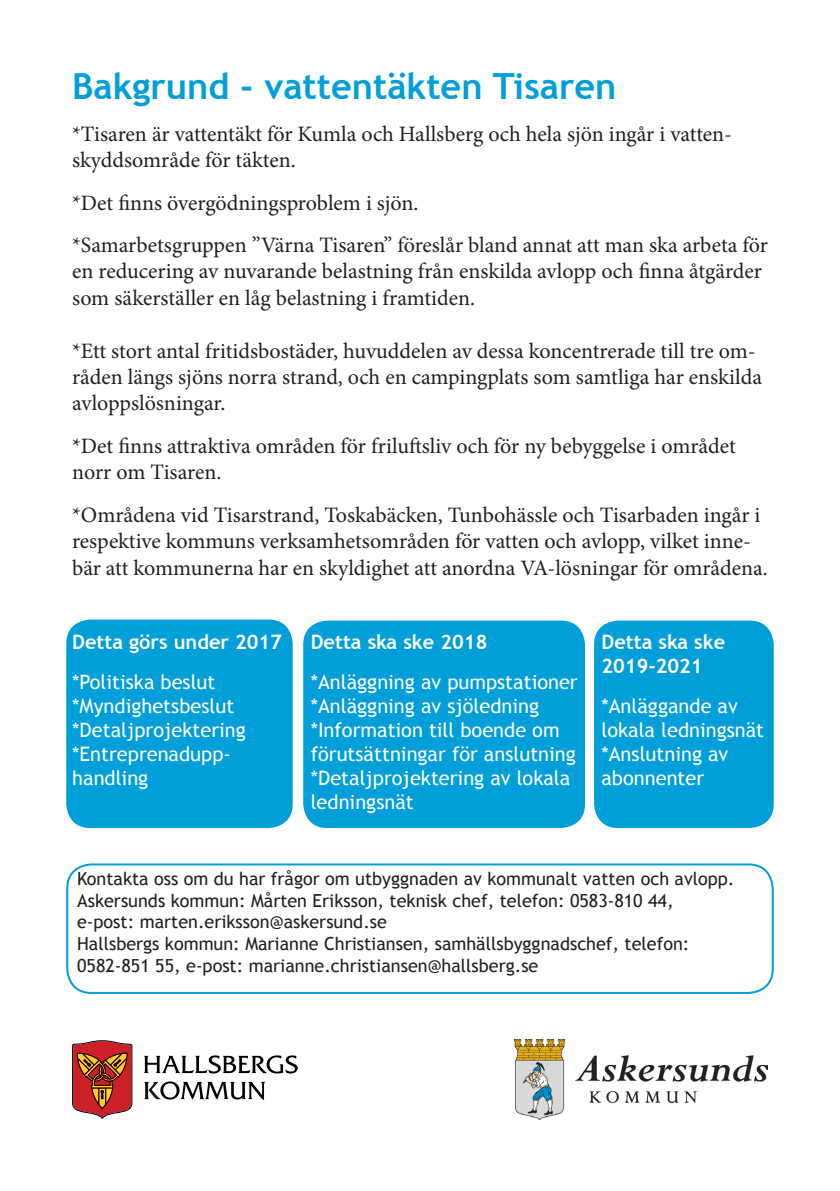
<style>
.page{position:relative;width:840px;height:1191px;background:#fff}
.page>*{position:absolute;margin:0;border:0;box-sizing:border-box;transform-origin:0 0}
.t1{font:700 36px "Trebuchet MS";color:#009fda}
.t2{font:22px/26.4px "Minion Pro";color:#231f20}
.t3{font:20px/24px "Trebuchet MS";color:#fff}
.t4{font:700 20px/24px "Trebuchet MS";color:#fff}
.t5{font:18px/21.6px "Trebuchet MS";color:#231f20}
</style>
<div class="page">
<svg style="left:72px;top:1040px;width:60px;height:79px;background:#b34937"></svg>
<svg style="left:144px;top:1055px;width:153px;height:18px"></svg>
<svg style="left:144px;top:1081px;width:121px;height:19px"></svg>
<img style="left:514px;top:1039px;width:253px;height:80px">
<div style="left:593px;top:620px;width:180px;height:208px;background:#009fda;border-radius:24px"></div>
<div style="left:66px;top:619px;width:226px;height:209px;background:#009fda;border-radius:24px"></div>
<div style="left:303px;top:620px;width:281px;height:208px;background:#009fda;border-radius:24px"></div>
<div style="left:66px;top:863px;width:707px;height:131px;border:2px solid #009fda;border-radius:24px"></div>
<p class="t1" style="left:72px;top:63px;width:545px">Bakgrund - vattentäkten Tisaren</p>
<p class="t2" style="left:72px;top:121px;width:661px">*Tisaren är vattentäkt för Kumla och Hallsberg och hela sjön ingår i vatten&shy;skyddsområde för täkten.</p>
<p class="t2" style="left:72px;top:189px;width:348px">*Det finns övergödningsproblem i sjön.</p>
<p class="t2" style="left:72px;top:232px;width:697px">*Samarbetsgruppen ”Värna Tisaren” föreslår bland annat att man ska arbeta för en reducering av nuvarande belastning från enskilda avlopp och finna åtgärder som säkerställer en låg belastning i framtiden.</p>
<p class="t2" style="left:72px;top:337px;width:691px">*Ett stort antal fritidsbostäder, huvuddelen av dessa koncentrerade till tre om&shy;råden längs sjöns norra strand, och en campingplats som samtliga har enskilda avloppslösningar.</p>
<p class="t2" style="left:72px;top:433px;width:665px">*Det finns attraktiva områden för friluftsliv och för ny bebyggelse i området norr om Tisaren.</p>
<p class="t2" style="left:72px;top:501px;width:697px">*Områdena vid Tisarstrand, Toskabäcken, Tunbohässle och Tisarbaden ingår i respektive kommuns verksamhetsområden för vatten och avlopp, vilket inne&shy;bär att kommunerna har en skyldighet att anordna VA-lösningar för områdena.</p>
<p class="t4" style="left:72px;top:630px;width:211px">Detta görs under 2017</p>
<p class="t3" style="left:72px;top:670px;width:145px">*Politiska beslut</p>
<p class="t3" style="left:72px;top:694px;width:163px">*Myndighetsbeslut</p>
<p class="t3" style="left:72px;top:718px;width:175px">*Detaljprojektering</p>
<p class="t3" style="left:72px;top:742px;width:160px">*Entreprenadupp&shy;handling</p>
<p class="t4" style="left:310px;top:630px;width:178px">Detta ska ske 2018</p>
<p class="t3" style="left:310px;top:670px;width:268px">*Anläggning av pumpstationer</p>
<p class="t3" style="left:310px;top:694px;width:230px">*Anläggning av sjöledning</p>
<p class="t3" style="left:310px;top:718px;width:266px">*Information till boende om förutsättningar för anslutning</p>
<p class="t3" style="left:310px;top:766px;width:261px">*Detaljprojektering av lokala ledningsnät</p>
<p class="t4" style="left:601px;top:630px;width:125px">Detta ska ske<br>2019-2021</p>
<p class="t3" style="left:601px;top:694px;width:164px">*Anläggande av lokala ledningsnät</p>
<p class="t3" style="left:601px;top:742px;width:128px">*Anslutning av abonnenter</p>
<p class="t5" style="left:77px;top:868px;width:658px">Kontakta oss om du har frågor om utbyggnaden av kommunalt vatten och avlopp.</p>
<p class="t5" style="left:77px;top:890px;width:597px">Askersunds kommun: Mårten Eriksson, teknisk chef, telefon: 0583-810 44, e-post: marten.eriksson@askersund.se</p>
<p class="t5" style="left:77px;top:933px;width:613px">Hallsbergs kommun: Marianne Christiansen, samhällsbyggnadschef, telefon:<br>0582-851 55, e-post: marianne.christiansen@hallsberg.se</p>
</div>
